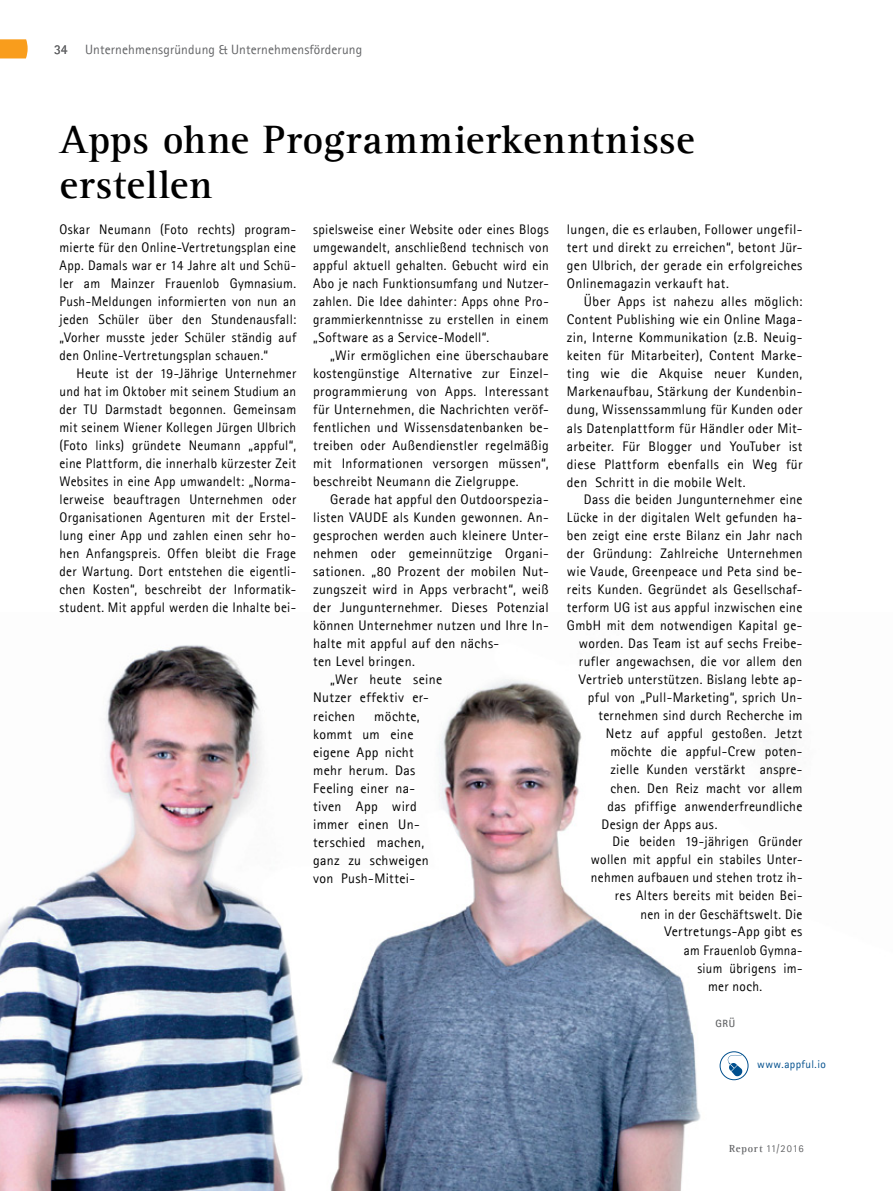
<style>
.page{position:relative;width:893px;height:1191px;background:#fff}
.page>*{position:absolute;margin:0;border:0;box-sizing:border-box;transform-origin:0 0}
.t1{font:700 40.5px/45px "Agfa Rotis Serif";letter-spacing:.02em;color:#000}
.t2{font:13.8px/18px "Agfa Rotis Sans Serif";letter-spacing:.02em;color:#000;text-align:justify}
.t3{font:13.8px/18px "Agfa Rotis Sans Serif";letter-spacing:.02em;color:#000;text-align:justify;scale:.96 1}
.t4{font:13.8px "Agfa Rotis Sans Serif";letter-spacing:.02em;color:#000;scale:.94 1}
.t5{font:13.5px "Agfa Rotis Sans Serif";letter-spacing:.01em;color:#636466}
.t6{font:11.25px "Agfa Rotis Sans Serif";letter-spacing:.035em;color:#004f8d}
.t7{font:10.5px "Agfa Rotis Sans Serif";letter-spacing:.06em;color:#636466}
.t8{font:700 10.5px "Agfa Rotis Sans Serif";color:#636466}
.s1{font-family:"Agfa Rotis Serif";font-weight:700}
</style>
<div class="page">
<svg style="left:0;top:39px;width:28px;height:19px"></svg>
<img style="left:0;top:645px;width:793px;height:546px">
<div style="left:720px;top:1051px;width:28px;height:29px;border:1px solid #004f8d;border-radius:50%"></div>
<svg style="left:728px;top:1054px;width:15px;height:22px"></svg>
<p class="t5" style="left:54px;top:42px;width:15px">34</p>
<p class="t5" style="left:85px;top:42px;width:279px">Unternehmensgründung &amp; Unternehmensförderung</p>
<h1 class="t1" style="left:60px;top:118px;width:637px">Apps ohne Programmierkenntnisse erstellen</h1>
<p class="t3" style="left:313px;top:220px;width:247px">spielsweise einer Website oder eines Blogs umgewandelt, anschließend technisch von appful aktuell gehalten. Gebucht wird ein Abo je nach Funktionsumfang und Nutzer&shy;zahlen. Die Idee dahinter: Apps ohne Pro&shy;grammierkenntnisse zu erstellen in einem „Software as a Service-Modell“.</p>
<p class="t2" style="left:313px;top:346px;width:237px;text-indent:17px">„Wir ermöglichen eine überschaubare kostengünstige Alternative zur Einzel&shy;programmierung von Apps. Interessant für Unternehmen, die Nachrichten veröf&shy;fentlichen und Wissensdatenbanken be&shy;treiben oder Außendienstler regelmäßig mit Informationen versorgen müssen“, beschreibt Neumann die Zielgruppe.</p>
<p class="t2" style="left:330px;top:490px;width:220px">Gerade hat appful den Outdoorspezia-</p>
<p class="t2" style="left:313px;top:508px;width:237px">listen VAUDE als Kunden gewonnen. An-</p>
<p class="t2" style="left:313px;top:526px;width:237px">gesprochen werden auch kleinere Unter-</p>
<p class="t2" style="left:313px;top:544px;width:237px">nehmen oder gemeinnützige Organi-</p>
<p class="t2" style="left:313px;top:562px;width:237px">sationen. „80 Prozent der mobilen Nut-</p>
<p class="t2" style="left:313px;top:580px;width:237px">zungszeit wird in Apps verbracht“, weiß</p>
<p class="t2" style="left:313px;top:598px;width:237px">der Jungunternehmer. Dieses Potenzial</p>
<p class="t2" style="left:313px;top:616px;width:237px">können Unternehmer nutzen und Ihre In-</p>
<p class="t2" style="left:313px;top:634px;width:187px">halte mit appful auf den nächs-</p>
<p class="t2" style="left:313px;top:652px;width:103px">ten Level bringen.</p>
<p class="t2" style="left:330px;top:670px;width:113px">„Wer heute seine</p>
<p class="t2" style="left:313px;top:688px;width:117px">Nutzer effektiv er-</p>
<p class="t2" style="left:313px;top:706px;width:43px">reichen</p>
<p class="t3" style="left:60px;top:220px;width:248px">Oskar Neumann (Foto rechts) program&shy;mierte für den Online-Vertretungsplan eine App. Damals war er 14 Jahre alt und Schü&shy;ler am Mainzer Frauenlob Gymnasium.<br>Push-Meldungen informierten von nun an jeden Schüler über den Stundenausfall: „Vorher musste jeder Schüler ständig auf den Online-Vertretungsplan schauen.“</p>
<p class="t3" style="left:60px;top:364px;width:248px;text-indent:17px">Heute ist der 19-Jährige Unternehmer und hat im Oktober mit seinem Studium an der TU Darmstadt begonnen. Gemeinsam mit seinem Wiener Kollegen Jürgen Ulbrich (Foto links) gründete Neumann „appful“, eine Plattform, die innerhalb kürzester Zeit Websites in eine App umwandelt: „Norma&shy;lerweise beauftragen Unternehmen oder Organisationen Agenturen mit der Erstel&shy;lung einer App und zahlen einen sehr ho&shy;hen Anfangspreis. Offen bleibt die Frage der Wartung. Dort entstehen die eigentli&shy;chen Kosten“, beschreibt der Informatik&shy;student. Mit appful werden die Inhalte bei-</p>
<p class="t2" style="left:567px;top:220px;width:237px">lungen, die es erlauben, Follower ungefil&shy;tert und direkt zu erreichen“, betont Jür&shy;gen Ulbrich, der gerade ein erfolgreiches Onlinemagazin verkauft hat.</p>
<p class="t2" style="left:567px;top:293px;width:237px;text-indent:17px">Über Apps ist nahezu alles möglich:<br>Content Publishing wie ein Online Maga&shy;zin, Interne Kommunikation (z.B. Neuig&shy;keiten für Mitarbeiter), Content Marke&shy;ting wie die Akquise neuer Kunden, Markenaufbau, Stärkung der Kundenbin&shy;dung, Wissenssammlung für Kunden oder als Datenplattform für Händler oder Mit&shy;arbeiter. Für Blogger und YouTuber ist diese Plattform ebenfalls ein Weg für den Schritt in die mobile Welt.</p>
<p class="t2" style="left:584px;top:490px;width:220px">Dass die beiden Jungunternehmer eine</p>
<p class="t2" style="left:567px;top:508px;width:237px">Lücke in der digitalen Welt gefunden ha-</p>
<p class="t2" style="left:567px;top:526px;width:237px">ben zeigt eine erste Bilanz ein Jahr nach</p>
<p class="t2" style="left:567px;top:544px;width:237px">der Gründung: Zahlreiche Unternehmen</p>
<p class="t2" style="left:567px;top:562px;width:237px">wie Vaude, Greenpeace und Peta sind be-</p>
<p class="t2" style="left:567px;top:580px;width:237px">reits Kunden. Gegründet als Gesellschaf-</p>
<p class="t2" style="left:567px;top:598px;width:237px">terform UG ist aus appful inzwischen eine</p>
<p class="t2" style="left:567px;top:616px;width:237px">GmbH mit dem notwendigen Kapital ge-</p>
<p class="t2" style="left:579px;top:634px;width:225px">worden. Das Team ist auf sechs Freibe-</p>
<p class="t2" style="left:579px;top:652px;width:225px">rufler angewachsen, die vor allem den</p>
<p class="t2" style="left:579px;top:670px;width:225px">Vertrieb unterstützen. Bislang lebte ap-</p>
<p class="t2" style="left:588px;top:688px;width:216px">pful von „Pull-Marketing“, sprich Un-</p>
<p class="t2" style="left:598px;top:706px;width:205px">ternehmen sind durch Recherche im</p>
<p class="t2" style="left:606px;top:724px;width:198px">Netz auf appful gestoßen. Jetzt</p>
<p class="t2" style="left:610px;top:742px;width:193px">möchte die appful-Crew poten-</p>
<p class="t2" style="left:610px;top:760px;width:193px">zielle Kunden verstärkt anspre-</p>
<p class="t2" style="left:610px;top:778px;width:193px">chen. Den Reiz macht vor allem</p>
<p class="t2" style="left:607px;top:796px;width:196px">das pfiffige anwenderfreundliche</p>
<p class="t2" style="left:601px;top:814px;width:117px">Design der Apps aus.</p>
<p class="t3" style="left:612px;top:832px;width:199px">Die beiden 19-jährigen Gründer</p>
<p class="t3" style="left:591px;top:850px;width:222px">wollen mit appful ein stabiles Unter-</p>
<p class="t3" style="left:591px;top:868px;width:222px">nehmen aufbauen und stehen trotz ih-</p>
<p class="t3" style="left:615px;top:886px;width:197px">res Alters bereits mit beiden Bei-</p>
<p class="t3" style="left:640px;top:904px;width:170px">nen in der Geschäftswelt. Die</p>
<p class="t2" style="left:664px;top:922px;width:139px">Vertretungs-App gibt es</p>
<p class="t4" style="left:684px;top:941px;width:128px">am Frauenlob Gymna-</p>
<p class="t4" style="left:697px;top:959px;width:113px">sium übrigens im-</p>
<p class="t3" style="left:708px;top:976px;width:58px">mer noch.</p>
<p class="t8" style="left:715px;top:1016px;width:21px">grü</p>
<p class="t6" style="left:757px;top:1057px;width:70px">www.appful.io</p>
<p class="t2" style="left:313px;top:706px;width:117px;text-align:left;text-indent:61px">möchte, kommt um eine eigene App nicht mehr herum. Das<br>Feeling einer na&shy;tiven App wird immer einen Un&shy;terschied machen, ganz zu schweigen von Push-Mittei-</p>
<p class="t7" style="left:729px;top:1142px;width:76px"><span class="s1">Report</span> 11/2016</p>
</div>
